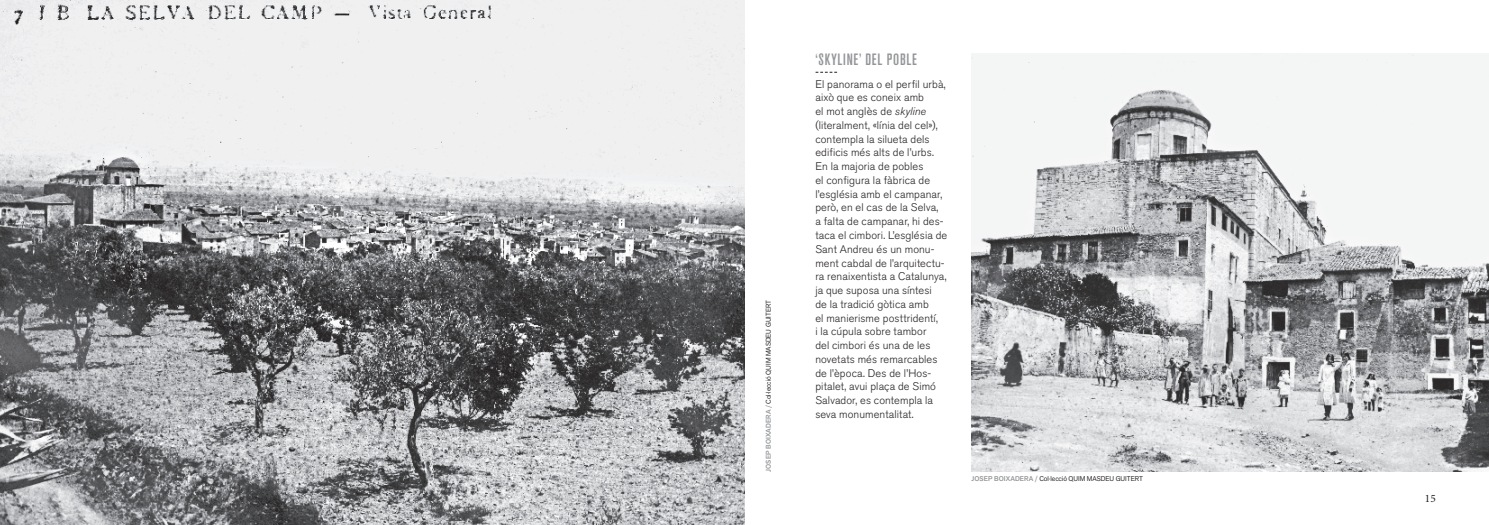
<style>
.page{position:relative;width:1489px;height:525px;background:#fff}
.page>*{position:absolute;margin:0;border:0;box-sizing:border-box;transform-origin:0 0}
.t1{font:500 condensed 16.25px "Akzidenz Grotesk BQ";letter-spacing:.05em;color:#939598}
.t2{font:11.25px "Minion Pro";color:#231f20}
.t3{font:300 11px/13.8px "Akzidenz Grotesk BQ";letter-spacing:.01em;color:#231f20}
.t4{font:6.88px "Akzid Grtsk Next";color:#231f20}
.s1{font-weight:500;color:#939598}
.s2{font-style:italic}
</style>
<div class="page">
<svg style="left:815px;top:72px;width:22px;height:1px"></svg>
<img style="left:971px;top:53px;width:517px;height:418px">
<img style="left:0;top:0;width:744px;height:524px">
<p class="t4" style="left:764px;top:471px;width:173px;rotate:-90deg"><span class="s1">JOSEP BOIXADERA /</span> Col·lecció QUIM MASDEU GUITERT</p>
<h1 class="t1" style="left:815px;top:50px;width:103px">‘SKYLINE’ DEL POBLE</h1>
<p class="t3" style="left:815px;top:77px;width:133px">El panorama o el perfil urbà, això que es coneix amb<br>el mot anglès de <span class="s2">skyline </span>(literalment, «línia del cel»), contempla la silueta dels edificis més alts de l’urbs.<br>En la majoria de pobles<br>el configura la fàbrica de l’església amb el campanar, però, en el cas de la Selva,<br>a falta de campanar, hi des&shy;taca el cimbori. L’església de<br>Sant Andreu és un monu&shy;ment cabdal de l’arquitectu&shy;ra renaixentista a Catalunya, ja que suposa una síntesi<br>de la tradició gòtica amb<br>el manierisme posttridentí,<br>i la cúpula sobre tambor<br>del cimbori és una de les novetats més remarcables de l’època. Des de l’Hos&shy;pitalet, avui plaça de Simó<br>Salvador, es contempla la seva monumentalitat.</p>
<p class="t4" style="left:971px;top:473px;width:173px"><span class="s1">JOSEP BOIXADERA /</span> Col·lecció QUIM MASDEU GUITERT</p>
<p class="t2" style="left:1424px;top:491px;width:12px">15</p>
</div>
